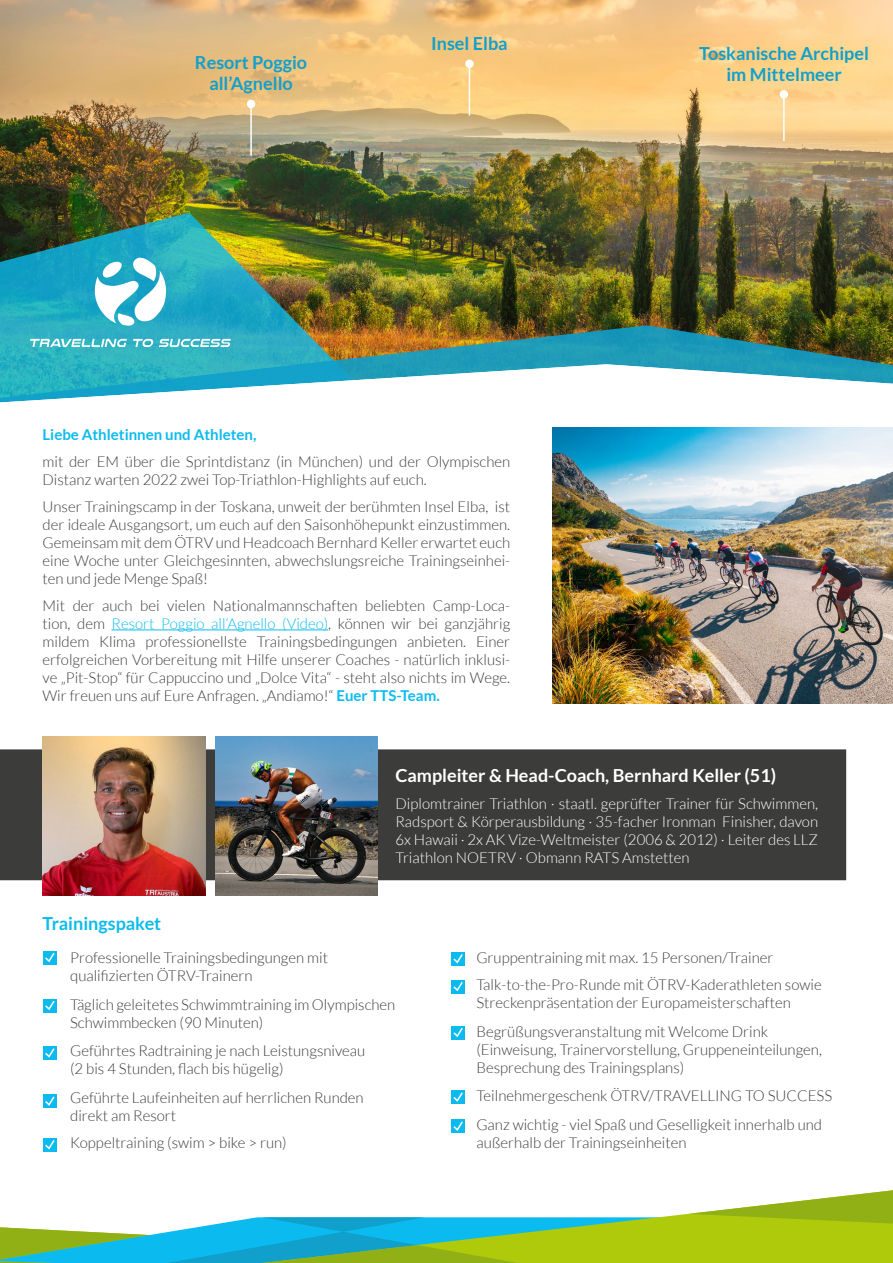
<style>
.page{position:relative;width:893px;height:1263px;background:#fff}
.page>*{position:absolute;margin:0;border:0;box-sizing:border-box;transform-origin:0 0}
.t1{font:700 18px/21.6px "Lato";color:#10a0cb;text-align:center}
.t2{font:700 18px "Lato";color:#fff}
.t3{font:700 18px "Lato";color:#0bbbef}
.t4{font:300 15px/18px "Lato";color:#3c3c3b}
.t5{font:300 15px/18px "Lato";color:#fff;text-align:justify}
.t6{font:700 15px "Lato";color:#0bbbef}
.s1{color:#0bbbef}
.s2{font-weight:700;color:#0bbbef}
</style>
<div class="page">
<svg style="left:0;top:1190px;width:893px;height:73px"></svg>
<img style="left:0;top:0;width:893px;height:325px">
<div style="left:2px;top:751px;width:843px;height:128px;background:#3c3c3b"></div>
<div style="left:0;top:749px;width:846px;height:131px;border:3px solid #3c3c3b"></div>
<img style="left:215px;top:737px;width:163px;height:159px">
<img style="left:43px;top:737px;width:162px;height:159px">
<img style="left:553px;top:428px;width:340px;height:275px">
<hr style="left:112px;top:630px;width:216px;height:1px;background:#0bbbef">
<div style="left:43px;top:951px;width:13px;height:13px;background:#0bbbef"></div>
<svg style="left:45px;top:953px;width:10px;height:10px"></svg>
<div style="left:451px;top:952px;width:14px;height:13px;background:#0bbbef"></div>
<svg style="left:453px;top:954px;width:10px;height:10px"></svg>
<div style="left:451px;top:1026px;width:14px;height:13px;background:#0bbbef"></div>
<svg style="left:453px;top:1027px;width:10px;height:10px"></svg>
<div style="left:451px;top:1090px;width:14px;height:14px;background:#0bbbef"></div>
<svg style="left:453px;top:1092px;width:10px;height:10px"></svg>
<div style="left:451px;top:1120px;width:14px;height:13px;background:#0bbbef"></div>
<svg style="left:453px;top:1121px;width:10px;height:10px"></svg>
<div style="left:43px;top:999px;width:13px;height:13px;background:#0bbbef"></div>
<svg style="left:45px;top:1000px;width:10px;height:10px"></svg>
<div style="left:43px;top:1046px;width:13px;height:13px;background:#0bbbef"></div>
<svg style="left:45px;top:1048px;width:10px;height:10px"></svg>
<div style="left:43px;top:1094px;width:13px;height:14px;background:#0bbbef"></div>
<svg style="left:45px;top:1096px;width:10px;height:10px"></svg>
<div style="left:43px;top:1138px;width:13px;height:13px;background:#0bbbef"></div>
<svg style="left:45px;top:1140px;width:10px;height:10px"></svg>
<div style="left:451px;top:980px;width:14px;height:13px;background:#0bbbef"></div>
<svg style="left:453px;top:982px;width:10px;height:10px"></svg>
<div style="left:780px;top:90px;width:8px;height:9px;background:#fff;border-radius:50%"></div>
<hr style="left:783px;top:92px;width:2px;height:49px;background:#fff">
<div style="left:247px;top:100px;width:8px;height:8px;background:#fff;border-radius:50%"></div>
<hr style="left:250px;top:101px;width:2px;height:55px;background:#fff">
<div style="left:465px;top:60px;width:9px;height:8px;background:#fff;border-radius:50%"></div>
<hr style="left:469px;top:61px;width:1px;height:55px;background:#fff">
<img style="left:0;top:213px;width:353px;height:112px">
<svg style="left:93px;top:258px;width:73px;height:67px"></svg>
<img style="left:0;top:325px;width:893px;height:39px">
<svg style="left:0;top:364px;width:893px;height:39px"></svg>
<p class="t1" style="left:195px;top:51px;width:114px">Resort Poggio all’Agnello</p>
<p class="t1" style="left:431px;top:33px;width:78px">Insel Elba</p>
<p class="t6" style="left:43px;top:426px;width:215px">Liebe Athletinnen und Athleten,</p>
<p class="t4" style="left:43px;top:452px;width:469px">mit der EM über die Sprintdistanz (in München) und der Olympischen<br>Distanz warten 2022 zwei Top-Triathlon-Highlights auf euch.</p>
<p class="t4" style="left:43px;top:497px;width:469px;text-align:justify">Unser Trainingscamp in der Toskana, unweit der berühmten Insel Elba, ist der ideale Ausgangsort, um euch auf den Saisonhöhepunkt einzustimmen.<br>Gemeinsam mit dem ÖTRV und Headcoach Bernhard Keller erwartet euch eine Woche unter Gleichgesinnten, abwechslungsreiche Trainingseinhei&shy;ten und jede Menge Spaß!</p>
<p class="t4" style="left:43px;top:596px;width:469px;text-align:justify">Mit der auch bei vielen Nationalmannschaften beliebten Camp-Loca&shy;tion, dem <span class="s1">Resort Poggio all‘Agnello (Video)</span>, können wir bei ganzjährig mildem Klima professionellste Trainingsbedingungen anbieten. Einer erfolgreichen Vorbereitung mit Hilfe unserer Coaches - natürlich inklusi&shy;ve „Pit-Stop“ für Cappuccino und „Dolce Vita“ - steht also nichts im Wege.<br>Wir freuen uns auf Eure Anfragen. „Andiamo!“ <span class="s2">Euer TTS-Team.</span></p>
<p class="t1" style="left:699px;top:42px;width:171px">Toskanische Archipel im Mittelmeer</p>
<p class="t3" style="left:43px;top:913px;width:120px">Trainingspaket</p>
<p class="t2" style="left:395px;top:765px;width:382px">Campleiter &amp; Head-Coach, Bernhard Keller (51)</p>
<p class="t5" style="left:395px;top:795px;width:424px">Diplomtrainer Triathlon · staatl. geprüfter Trainer für Schwimmen, Radsport &amp; Körperausbildung · 35-facher Ironman Finisher, davon 6x Hawaii · 2x AK Vize-Weltmeister (2006 &amp; 2012) · Leiter des LLZ Triathlon NOETRV · Obmann RATS Amstetten</p>
<p class="t4" style="left:70px;top:948px;width:259px">Professionelle Trainingsbedingungen mit qualifizierten ÖTRV-Trainern</p>
<p class="t4" style="left:70px;top:995px;width:327px">Täglich geleitetes Schwimmtraining im Olympischen<br>Schwimmbecken (90 Minuten)</p>
<p class="t4" style="left:70px;top:1042px;width:297px">Geführtes Radtraining je nach Leistungsniveau (2 bis 4 Stunden, flach bis hügelig)</p>
<p class="t4" style="left:70px;top:1089px;width:295px">Geführte Laufeinheiten auf herrlichen Runden direkt am Resort</p>
<p class="t4" style="left:70px;top:1134px;width:218px">Koppeltraining (swim &gt; bike &gt; run)</p>
<p class="t4" style="left:476px;top:944px;width:347px;line-height:27px">Gruppentraining mit max. 15 Personen/Trainer<br>Talk-to-the-Pro-Runde mit ÖTRV-Kaderathleten sowie</p>
<p class="t4" style="left:476px;top:988px;width:316px;line-height:28.8px">Streckenpräsentation der Europameisterschaften<br>Begrüßungsveranstaltung mit Welcome Drink</p>
<p class="t4" style="left:476px;top:1040px;width:347px">(Einweisung, Trainervorstellung, Gruppeneinteilungen,<br>Besprechung des Trainingsplans)</p>
<p class="t4" style="left:476px;top:1081px;width:357px;line-height:28.8px">Teilnehmergeschenk ÖTRV/TRAVELLING TO SUCCESS<br>Ganz wichtig - viel Spaß und Geselligkeit innerhalb und</p>
<p class="t4" style="left:476px;top:1134px;width:212px">außerhalb der Trainingseinheiten</p>
</div>
